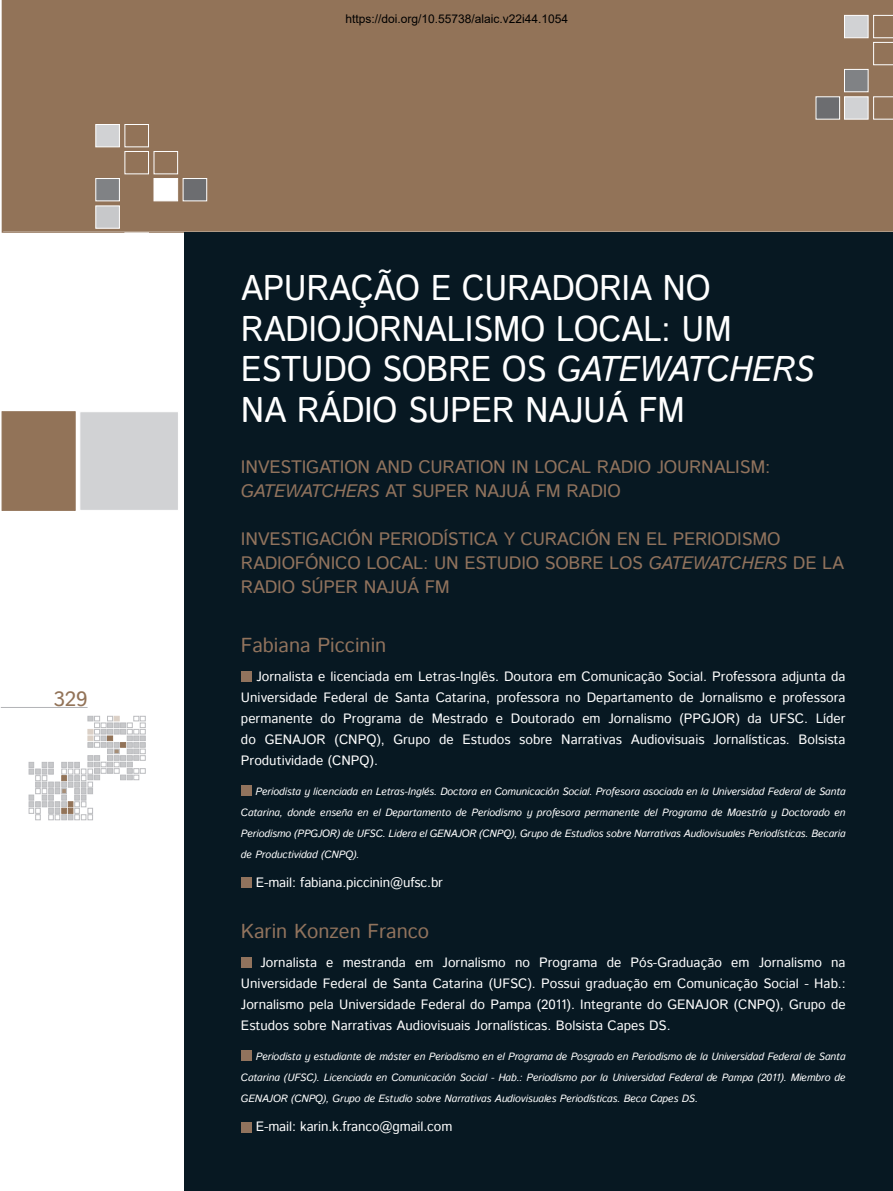
<style>
.page{position:relative;width:893px;height:1191px;background:#fff}
.page>*{position:absolute;margin:0;border:0;box-sizing:border-box;transform-origin:0 0}
.t1{font:35.55px/40.5px "Istok Web";letter-spacing:-.01em;color:#fff;scale:.94 1}
.t2{font:21px "Istok Web";color:#927358}
.t3{font:20.25px "Istok Web";color:#91735d}
.t4{font:18px/24px "Istok Web";letter-spacing:-.01em;color:#91735d}
.t5{font:13.5px/21px "Istok Web";color:#fff;text-align:justify}
.t6{font:12px "Arial";color:#000}
.t7{font:italic 10.5px/21px "Istok Web";letter-spacing:-.01em;color:#fff;text-align:justify}
.s1{font-style:inherit}
.s2{font-style:italic}
</style>
<div class="page">
<div style="left:2px;top:0;width:891px;height:233px;background:#927358"></div>
<svg style="left:29px;top:716px;width:116px;height:104px"></svg>
<div style="left:96px;top:178px;width:24px;height:23px;background:#808285;border:1px solid #fff"></div>
<div style="left:154px;top:178px;width:24px;height:23px;background:#fff"></div>
<div style="left:183px;top:178px;width:24px;height:23px;background:#6c6d70;border:1px solid #fff"></div>
<div style="left:125px;top:151px;width:24px;height:23px;border:1px solid #fff"></div>
<div style="left:154px;top:151px;width:24px;height:23px;border:1px solid #fff"></div>
<div style="left:96px;top:124px;width:24px;height:23px;background:#d1d2d4;border:1px solid #fff"></div>
<div style="left:125px;top:124px;width:24px;height:23px;border:1px solid #fff"></div>
<div style="left:96px;top:206px;width:24px;height:22px;background:#c7c8ca;border:1px solid #fff"></div>
<div style="left:844px;top:69px;width:24px;height:23px;background:#808285;border:1px solid #fff"></div>
<div style="left:844px;top:15px;width:24px;height:23px;background:#d1d2d4;border:1px solid #fff"></div>
<svg style="left:873px;top:15px;width:20px;height:50px"></svg>
<div style="left:844px;top:97px;width:24px;height:22px;background:#d1d2d4;border:1px solid #fff"></div>
<svg style="left:873px;top:97px;width:20px;height:22px"></svg>
<div style="left:816px;top:97px;width:24px;height:22px;background:#6c6d70"></div>
<div style="left:185px;top:233px;width:708px;height:958px;background:#071822"></div>
<hr style="left:1px;top:707px;width:87px;height:1px;background:#b2b3b7">
<div style="left:79px;top:411px;width:100px;height:100px;background:#d1d2d4;border:1px solid #fff"></div>
<div style="left:2px;top:411px;width:74px;height:100px;background:#927358;border:1px solid #927358"></div>
<div style="left:241px;top:671px;width:10px;height:11px;background:#91735d"></div>
<div style="left:241px;top:785px;width:10px;height:10px;background:#91735d"></div>
<div style="left:241px;top:877px;width:10px;height:11px;background:#91735d"></div>
<div style="left:241px;top:957px;width:10px;height:11px;background:#91735d"></div>
<div style="left:241px;top:1050px;width:10px;height:10px;background:#91735d"></div>
<div style="left:241px;top:1121px;width:10px;height:11px;background:#91735d"></div>
<h2 class="t2" style="left:53px;top:684px;width:36px">329</h2>
<p class="t6" style="left:345px;top:11px;width:224px">https://doi.org/10.55738/alaic.v22i44.<span class="s1">1054</span></p>
<h1 class="t1" style="left:241px;top:270px;width:612px">APURAÇÃO E CURADORIA NO<br>RADIOJORNALISMO LOCAL: UM<br>ESTUDO SOBRE OS <span class="s2">GATEWATCHERS<br></span>NA RÁDIO SUPER NAJUÁ FM</h1>
<h3 class="t4" style="left:241px;top:456px;width:531px">INVESTIGATION AND CURATION IN LOCAL RADIO JOURNALISM:<br><span class="s2">GATEWATCHERS</span> AT SUPER NAJUÁ FM RADIO</h3>
<h3 class="t4" style="left:241px;top:528px;width:604px">INVESTIGACIÓN PERIODÍSTICA Y CURACIÓN EN EL PERIODISMO<br>RADIOFÓNICO LOCAL: UN ESTUDIO SOBRE LOS <span class="s2">GATEWATCHERS</span> DE LA<br>RADIO SÚPER NAJUÁ FM</h3>
<h3 class="t3" style="left:241px;top:631px;width:147px">Fabiana Piccinin</h3>
<p class="t5" style="left:241px;top:666px;width:606px;text-indent:16px">Jornalista e licenciada em Letras-Inglês. Doutora em Comunicação Social. Professora adjunta da Universidade Federal de Santa Catarina, professora no Departamento de Jornalismo e professora permanente do Programa de Mestrado e Doutorado em Jornalismo (PPGJOR) da UFSC. Líder do GENAJOR (CNPQ), Grupo de Estudos sobre Narrativas Audiovisuais Jornalísticas. Bolsista Produtividade (CNPQ).</p>
<p class="t7" style="left:241px;top:780px;width:606px;text-indent:15px">Periodista y licenciada en Letras-Inglés. Doctora en Comunicación Social. Profesora asociada en la Universidad Federal de Santa Catarina, donde enseña en el Departamento de Periodismo y profesora permanente del Programa de Maestría y Doctorado en Periodismo (PPGJOR) de UFSC. Lidera el GENAJOR (CNPQ), Grupo de Estudios sobre Narrativas Audiovisuales Periodísticas. Becaria de Productividad (CNPQ).</p>
<p class="t5" style="left:256px;top:872px;width:189px">E-mail: fabiana.piccinin@ufsc.br</p>
<h3 class="t3" style="left:241px;top:917px;width:190px">Karin Konzen Franco</h3>
<p class="t5" style="left:241px;top:952px;width:606px;text-indent:20px">Jornalista e mestranda em Jornalismo no Programa de Pós-Graduação em Jornalismo na Universidade Federal de Santa Catarina (UFSC). Possui graduação em Comunicação Social - Hab.:<br>Jornalismo pela Universidade Federal do Pampa (2011). Integrante do GENAJOR (CNPQ), Grupo de Estudos sobre Narrativas Audiovisuais Jornalísticas. Bolsista Capes DS.</p>
<p class="t7" style="left:241px;top:1045px;width:606px;text-indent:15px">Periodista y estudiante de máster en Periodismo en el Programa de Posgrado en Periodismo de la Universidad Federal de Santa Catarina (UFSC). Licenciada en Comunicación Social - Hab.: Periodismo por la Universidad Federal de Pampa (2011). Miembro de GENAJOR (CNPQ), Grupo de Estudio sobre Narrativas Audiovisuales Periodísticas. Beca Capes DS.</p>
<p class="t5" style="left:256px;top:1116px;width:198px">E-mail: karin.k.franco@gmail.com</p>
</div>
